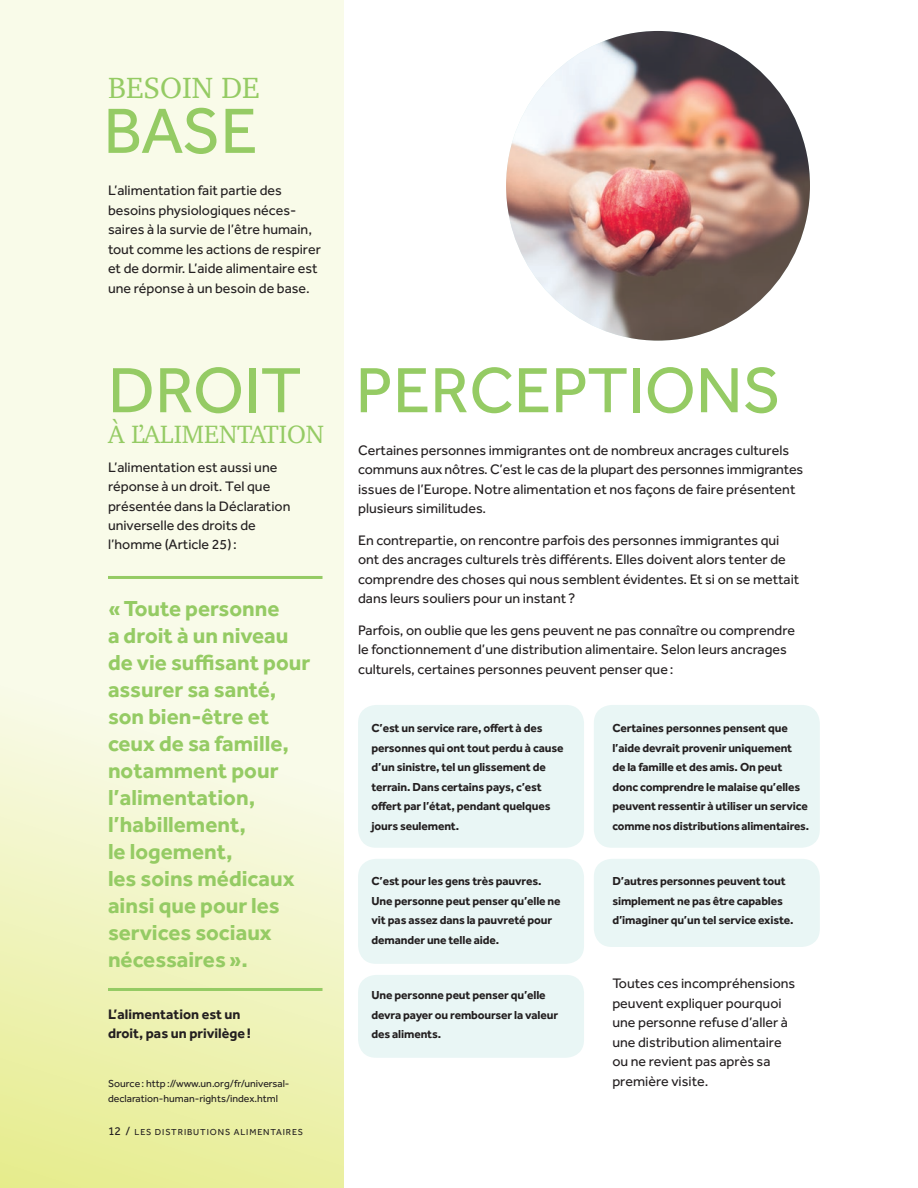
<style>
.page{position:relative;width:918px;height:1188px;background:#fff}
.page>*{position:absolute;margin:0;border:0;box-sizing:border-box;transform-origin:0 0}
.t1{font:66px "Effra";color:#95cb64}
.t2{font:30px "Charter";color:#95cb64}
.t3{font:25.65px "Charter";color:#95cb64}
.t4{font:700 22.5px/27px "Effra";color:#95cb64}
.t5{font:14.25px/19.5px "Effra";color:#231f20}
.t6{font:700 14.25px/19.5px "Effra";color:#231f20}
.t7{font:700 12px/19.5px "Effra";letter-spacing:-.01em;color:#231f20}
.t8{font:10.5px/15px "Effra";color:#231f20}
.t9{font:9px "Effra";letter-spacing:.1em;color:#231f20}
.s1{font-size:12px}
</style>
<div class="page">
<svg style="left:0;top:0;width:343px;height:1188px;fill:#f9fbe9"></svg>
<hr style="left:108px;top:576px;width:215px;height:3px;background:#95cb64">
<hr style="left:108px;top:988px;width:215px;height:3px;background:#95cb64">
<img style="left:506px;top:31px;width:304px;height:310px">
<div style="left:358px;top:705px;width:226px;height:143px;background:#e9f6f5;border-radius:18px"></div>
<div style="left:594px;top:705px;width:226px;height:143px;background:#e9f6f5;border-radius:18px"></div>
<div style="left:358px;top:859px;width:226px;height:105px;background:#e9f6f5;border-radius:18px"></div>
<div style="left:594px;top:859px;width:226px;height:88px;background:#e9f6f5;border-radius:18px"></div>
<div style="left:358px;top:975px;width:226px;height:83px;background:#e9f6f5;border-radius:18px"></div>
<h2 class="t2" style="left:108px;top:61px;width:153px">BESOIN DE</h2>
<h1 class="t1" style="left:104px;top:92px;width:156px">BASE</h1>
<p class="t5" style="left:108px;top:181px;width:214px">L’alimentation fait partie des besoins physiologiques néces&shy;saires à la survie de l’être humain, tout comme les actions de respirer et de dormir. L’aide alimentaire est une réponse à un besoin de base.</p>
<h1 class="t1" style="left:108px;top:352px;width:195px">DROIT</h1>
<h3 class="t3" style="left:108px;top:412px;width:218px">À L’ALIMENTATION</h3>
<p class="t5" style="left:108px;top:457px;width:184px">L’alimentation est aussi une réponse à un droit. Tel que présentée dans la Déclaration universelle des droits de l’homme (Article 25):</p>
<p class="t4" style="left:108px;top:594px;width:204px">«Toute personne<br>a droit à un niveau de vie suffisant pour assurer sa santé, son bien-être et ceux de sa famille, notamment pour l’alimentation, l’habillement,<br>le logement,<br>les soins médicaux ainsi que pour les services sociaux nécessaires».</p>
<p class="t6" style="left:108px;top:1004px;width:144px">L’alimentation est un droit, pas un privilège!</p>
<p class="t8" style="left:108px;top:1076px;width:183px">Source: http://www.un.org/fr/universal&shy;declaration-human-rights/index.html</p>
<p class="t9" style="left:108px;top:1127px;width:197px"><span class="s1">12 /</span> LES DISTRIBUTIONS ALIMENTAIRES</p>
<h1 class="t1" style="left:356px;top:352px;width:427px">PERCEPTIONS</h1>
<p class="t5" style="left:358px;top:440px;width:447px">Certaines personnes immigrantes ont de nombreux ancrages culturels communs aux nôtres. C’est le cas de la plupart des personnes immigrantes issues de l’Europe. Notre alimentation et nos façons de faire présentent plusieurs similitudes.</p>
<p class="t5" style="left:358px;top:530px;width:443px">En contrepartie, on rencontre parfois des personnes immigrantes qui ont des ancrages culturels très différents. Elles doivent alors tenter de comprendre des choses qui nous semblent évidentes. Et si on se mettait dans leurs souliers pour un instant?</p>
<p class="t5" style="left:358px;top:620px;width:439px">Parfois, on oublie que les gens peuvent ne pas connaître ou comprendre le fonctionnement d’une distribution alimentaire. Selon leurs ancrages culturels, certaines personnes peuvent penser que:</p>
<p class="t7" style="left:372px;top:718px;width:193px">C’est un service rare, offert à des personnes qui ont tout perdu à cause d’un sinistre, tel un glissement de terrain. Dans certains pays, c’est offert par l’état, pendant quelques jours seulement.</p>
<p class="t7" style="left:372px;top:871px;width:191px">C’est pour les gens très pauvres.<br>Une personne peut penser qu’elle ne vit pas assez dans la pauvreté pour demander une telle aide.</p>
<p class="t7" style="left:372px;top:985px;width:188px">Une personne peut penser qu’elle devra payer ou rembourser la valeur des aliments.</p>
<p class="t7" style="left:612px;top:718px;width:198px">Certaines personnes pensent que l’aide devrait provenir uniquement<br>de la famille et des amis. On peut donc comprendre le malaise qu’elles peuvent ressentir à utiliser un service comme nos distributions alimentaires.</p>
<p class="t7" style="left:612px;top:871px;width:183px">D’autres personnes peuvent tout simplement ne pas être capables d’imaginer qu’un tel service existe.</p>
<p class="t5" style="left:612px;top:974px;width:184px">Toutes ces incompréhensions peuvent expliquer pourquoi une personne refuse d’aller à une distribution alimentaire ou ne revient pas après sa première visite.</p>
</div>
